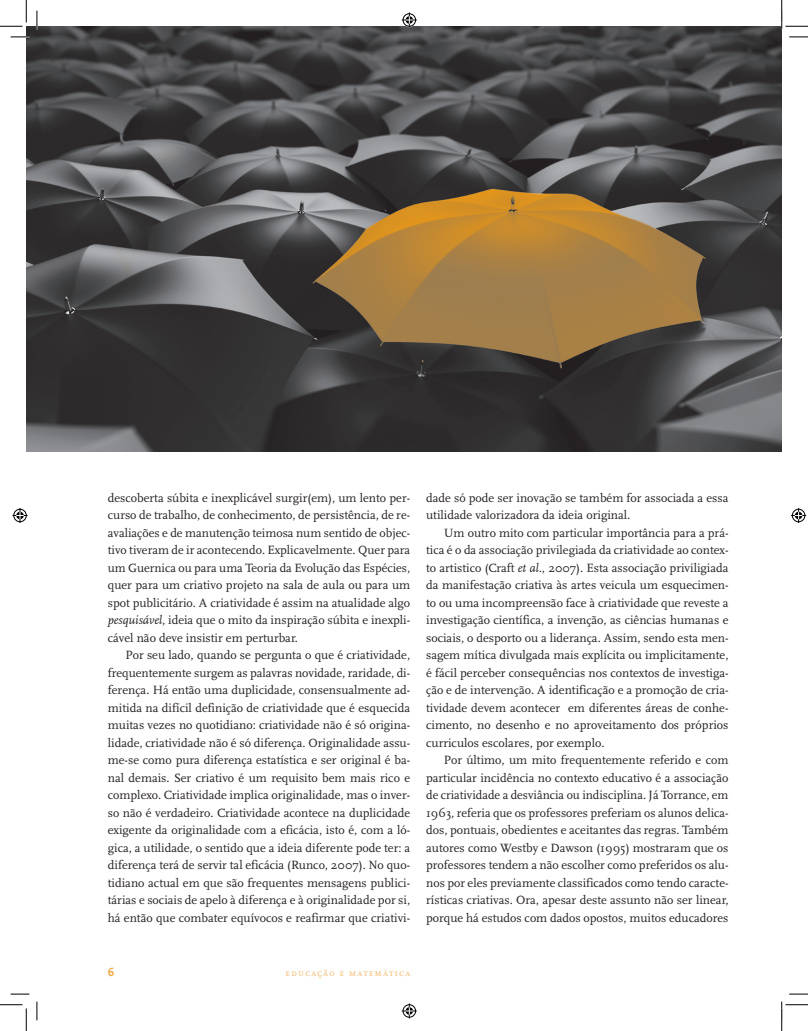
<style>
.page{position:relative;width:808px;height:1031px;background:#fff}
.page>*{position:absolute;margin:0;border:0;box-sizing:border-box;transform-origin:0 0}
.t1{font:12.5px/17.5px "Scala";color:#231f20;text-align:justify}
.t2{font:12.5px "Scala Sans Bold SC";color:#eeaa48}
.t3{font:10px "Scala Caps";letter-spacing:.1em;color:#f3bd74}
.s1{font-style:italic}
</style>
<div class="page">
<img style="left:26px;top:26px;width:755px;height:425px">
<svg style="left:11px;top:36px;width:18px;height:2px"></svg>
<svg style="left:789px;top:36px;width:18px;height:2px"></svg>
<svg style="left:11px;top:993px;width:18px;height:1px"></svg>
<svg style="left:789px;top:993px;width:18px;height:1px"></svg>
<svg style="left:36px;top:11px;width:2px;height:18px"></svg>
<svg style="left:36px;top:1001px;width:2px;height:19px"></svg>
<svg style="left:0;top:0;width:27px;height:27px"></svg>
<svg style="left:0;top:1004px;width:27px;height:26px"></svg>
<svg style="left:780px;top:0;width:27px;height:29px"></svg>
<svg style="left:781px;top:1001px;width:26px;height:29px"></svg>
<svg style="left:401px;top:13px;width:15px;height:15px"></svg>
<svg style="left:401px;top:1003px;width:15px;height:15px"></svg>
<svg style="left:13px;top:508px;width:15px;height:15px"></svg>
<svg style="left:791px;top:508px;width:14px;height:15px"></svg>
<p class="t1" style="left:108px;top:489px;width:304px">descoberta súbita e inexplicável surgir(em), um lento per&shy;curso de trabalho, de conhecimento, de persistência, de re&shy;avaliações e de manutenção teimosa num sentido de objec&shy;tivo tiveram de ir acontecendo. Explicavelmente. Quer para um Guernica ou para uma Teoria da Evolução das Espécies, quer para um criativo projeto na sala de aula ou para um spot publicitário. A criatividade é assim na atualidade algo <span class="s1">pesquisável</span>, ideia que o mito da inspiração súbita e inexpli&shy;cável não deve insistir em perturbar.</p>
<p class="t1" style="left:108px;top:646px;width:304px;text-indent:18px">Por seu lado, quando se pergunta o que é criatividade, frequentemente surgem as palavras novidade, raridade, di&shy;ferença. Há então uma duplicidade, consensualmente ad&shy;mitida na difícil definição de criatividade que é esquecida muitas vezes no quotidiano: criatividade não é só origina&shy;lidade, criatividade não é só diferença. Originalidade assu&shy;me-se como pura diferença estatística e ser original é ba&shy;nal demais. Ser criativo é um requisito bem mais rico e complexo. Criatividade implica originalidade, mas o inver&shy;so não é verdadeiro. Criatividade acontece na duplicidade exigente da originalidade com a eficácia, isto é, com a ló&shy;gica, a utilidade, o sentido que a ideia diferente pode ter: a diferença terá de servir tal eficácia (Runco, 2007). No quo&shy;tidiano actual em que são frequentes mensagens publici&shy;tárias e sociais de apelo à diferença e à originalidade por si, há então que combater equívocos e reafirmar que criativi-</p>
<p class="t1" style="left:426px;top:489px;width:304px">dade só pode ser inovação se também for associada a essa utilidade valorizadora da ideia original.</p>
<p class="t1" style="left:426px;top:524px;width:304px;text-indent:18px">Um outro mito com particular importância para a prá&shy;tica é o da associação privilegiada da criatividade ao contex&shy;to artistico (Craft <span class="s1">et al.</span>, 2007). Esta associação priviligiada da manifestação criativa às artes veicula um esquecimen&shy;to ou uma incompreensão face à criatividade que reveste a investigação científica, a invenção, as ciências humanas e sociais, o desporto ou a liderança. Assim, sendo esta men&shy;sagem mítica divulgada mais explícita ou implicitamente, é fácil perceber consequências nos contextos de investiga&shy;ção e de intervenção. A identificação e a promoção de cria&shy;tividade devem acontecer em diferentes áreas de conhe&shy;cimento, no desenho e no aproveitamento dos próprios curriculos escolares, por exemplo.</p>
<p class="t1" style="left:426px;top:751px;width:304px;text-indent:18px">Por último, um mito frequentemente referido e com particular incidência no contexto educativo é a associação de criatividade a desviância ou indisciplina. Já Torrance, em 1963, referia que os professores preferiam os alunos delica&shy;dos, pontuais, obedientes e aceitantes das regras. Também autores como Westby e Dawson (1995) mostraram que os professores tendem a não escolher como preferidos os alu&shy;nos por eles previamente classificados como tendo caracte&shy;rísticas criativas. Ora, apesar deste assunto não ser linear, porque há estudos com dados opostos, muitos educadores</p>
<p class="t2" style="left:108px;top:965px;width:8px">6</p>
<p class="t3" style="left:285px;top:967px;width:126px">educação e matemática</p>
</div>
